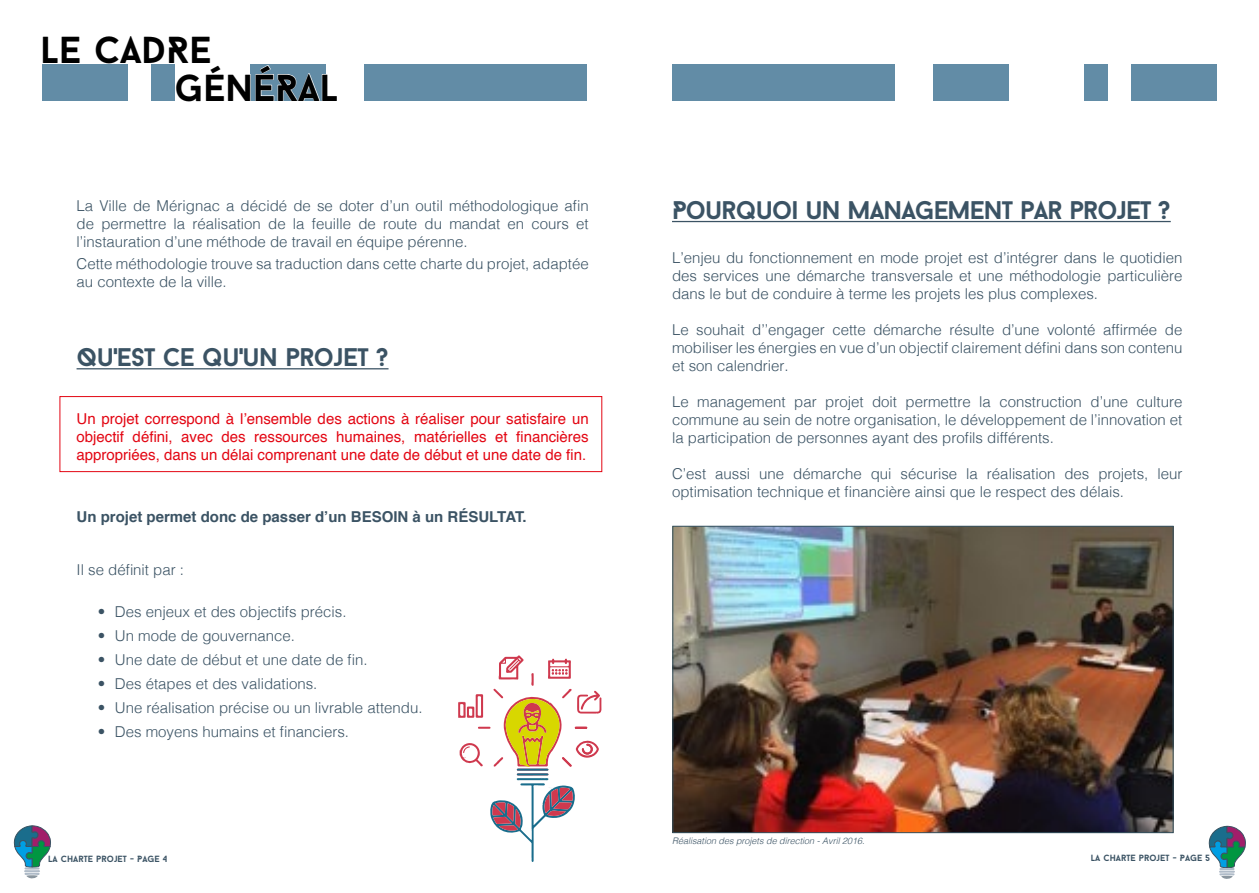
<style>
.page{position:relative;width:1259px;height:893px;background:#fff}
.page>*{position:absolute;margin:0;border:0;box-sizing:border-box;transform-origin:0 0}
.t1{font:700 37.5px/37.7px "Baron Neue";color:#000}
.t2{font:700 25.5px "Baron Neue";letter-spacing:-.04em;color:#3b5364}
.t3{font:300 15px/18px "Helvetica";color:#3b5364;text-align:justify}
.t4{font:15px/18px "Helvetica";color:#e30613;text-align:justify}
.t5{font:700 15px "Helvetica";color:#3b5364}
.t6{font:italic 300 9px "Helvetica";color:#3b5364}
.t7{font:700 9px "Baron Neue";color:#3b5364}
.s1{color:#fff}
</style>
<div class="page">
<svg style="left:14px;top:826px;width:37px;height:53px"></svg>
<svg style="left:1209px;top:826px;width:36px;height:53px"></svg>
<div style="left:43px;top:64px;width:85px;height:36px;background:#628ca6"></div>
<div style="left:1131px;top:64px;width:85px;height:36px;background:#628ca6"></div>
<div style="left:1084px;top:64px;width:24px;height:36px;background:#628ca6"></div>
<div style="left:364px;top:64px;width:222px;height:36px;background:#628ca6"></div>
<div style="left:672px;top:64px;width:223px;height:36px;background:#628ca6"></div>
<div style="left:933px;top:64px;width:76px;height:36px;background:#628ca6"></div>
<svg style="left:95px;top:64px;width:231px;height:37px"></svg>
<hr style="left:77px;top:368px;width:311px;height:1px;background:#3b5364">
<svg style="left:458px;top:655px;width:143px;height:207px"></svg>
<div style="left:60px;top:396px;width:542px;height:76px;border:1px solid #e30613"></div>
<hr style="left:672px;top:221px;width:498px;height:1px;background:#3b5364">
<img style="left:674px;top:528px;width:497px;height:303px">
<div style="left:672px;top:526px;width:501px;height:307px;border:1px solid #355260"></div>
<h1 class="t1" style="left:174px;top:30px;width:166px;text-indent:-134px">LE CADRE<br>GÉNÉRAL</h1>
<p class="t3" style="left:77px;top:195px;width:514px">La Ville de Mérignac a décidé de se doter d’un outil méthodologique afin de permettre la réalisation de la feuille de route du mandat en cours et l’instauration d’une méthode de travail en équipe pérenne.</p>
<p class="t3" style="left:77px;top:253px;width:514px">Cette méthodologie trouve sa traduction dans cette charte du projet, adaptée au contexte de la ville.</p>
<h2 class="t2" style="left:77px;top:341px;width:313px">QU'EST CE QU'UN PROJET ?</h2>
<p class="t4" style="left:77px;top:410px;width:514px">Un projet correspond à l’ensemble des actions à réaliser pour satisfaire un objectif défini, avec des ressources humaines, matérielles et financières appropriées, dans un délai comprenant une date de début et une date de fin.</p>
<p class="t5" style="left:77px;top:505px;width:452px">Un projet permet donc de passer d’un BESOIN à un RÉSULTAT.</p>
<p class="t3" style="left:77px;top:560px;width:109px">Il se définit par :</p>
<p class="t3" style="left:98px;top:602px;width:250px">• Des enjeux et des objectifs précis.</p>
<p class="t3" style="left:98px;top:626px;width:199px">• Un mode de gouvernance.</p>
<p class="t3" style="left:98px;top:650px;width:271px">• Une date de début et une date de fin.</p>
<p class="t3" style="left:98px;top:674px;width:221px">• Des étapes et des validations.</p>
<p class="t3" style="left:98px;top:698px;width:326px">• Une réalisation précise ou un livrable attendu.</p>
<p class="t3" style="left:98px;top:722px;width:253px">• Des moyens humains et financiers.</p>
<h2 class="t2" style="left:672px;top:194px;width:500px">POURQUOI UN MANAGEMENT PAR PROJET ?</h2>
<p class="t3" style="left:672px;top:247px;width:512px">L’enjeu du fonctionnement en mode projet est d’intégrer dans le quotidien des services une démarche transversale et une méthodologie particulière dans le but de conduire à terme les projets les plus complexes.</p>
<p class="t3" style="left:672px;top:319px;width:512px">Le souhait d’’engager cette démarche résulte d’une volonté affirmée de mobiliser les énergies en vue d’un objectif clairement défini dans son contenu et son calendrier.</p>
<p class="t3" style="left:672px;top:391px;width:512px">Le management par projet doit permettre la construction d’une culture commune au sein de notre organisation, le développement de l’innovation et la participation de personnes ayant des profils différents.</p>
<p class="t3" style="left:672px;top:463px;width:512px">C’est aussi une démarche qui sécurise la réalisation des projets, leur optimisation technique et financière ainsi que le respect des délais.</p>
<p class="t6" style="left:672px;top:833px;width:194px">Réalisation des projets de direction - Avril 2016.</p>
<p class="t7" style="left:48px;top:853px;width:121px">LA CHARTE PROJET - PAGE 4</p>
<p class="t7" style="left:1078px;top:852px;width:134px"><span class="s1">LA</span> LA CHARTE PROJET - PAGE 5</p>
</div>
